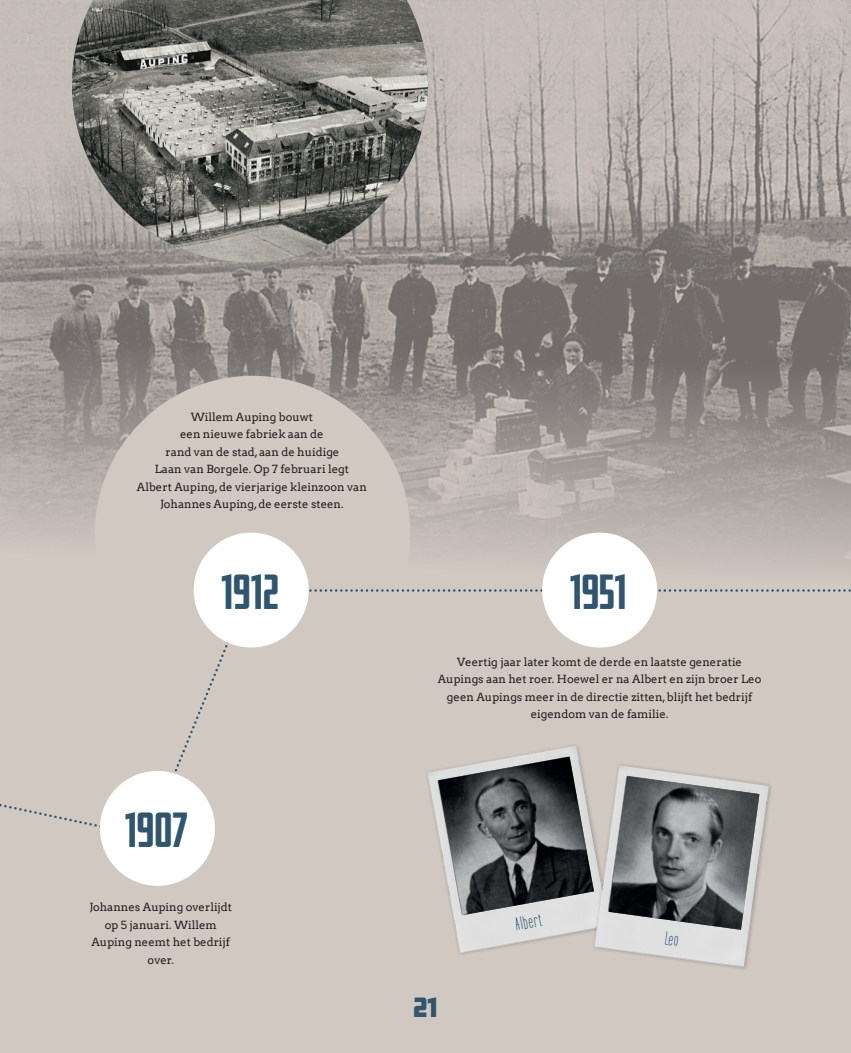
<style>
.page{position:relative;width:851px;height:1053px;background:#fff}
.page>*{position:absolute;margin:0;border:0;box-sizing:border-box;transform-origin:0 0}
.t1{font:900 43.12px "Fresno";color:#30556d}
.t2{font:900 24.25px "Amboy";color:#30556d}
.t3{font:700 18.62px "Montana";color:#30556d}
.t4{font:11.25px/17.5px "Arvo";color:#231f20;text-align:center}
</style>
<div class="page">
<div style="left:0;top:0;width:850px;height:1052px;background:#d1c8c2"></div>
<img style="left:0;top:0;width:850px;height:582px">
<div style="left:95px;top:376px;width:315px;height:315px;background:#d1c8c2;border-radius:50%"></div>
<img style="left:72px;top:0;width:356px;height:262px">
<img style="left:458px;top:946px;width:50px;height:9px">
<img style="left:594px;top:946px;width:156px;height:23px">
<div style="left:194px;top:532px;width:114px;height:115px;background:#fff;border-radius:50%"></div>
<div style="left:542px;top:532px;width:115px;height:115px;background:#fff;border-radius:50%"></div>
<svg style="left:0;top:589px;width:851px;height:357px"></svg>
<p class="t4" style="left:137px;top:408px;width:231px">Willem Auping bouwt<br>een nieuwe fabriek aan de<br>rand van de stad, aan de huidige<br>Laan van Borgele. Op 7 februari legt<br>Albert Auping, de vierjarige kleinzoon van<br>Johannes Auping, de eerste steen.</p>
<h1 class="t1" style="left:221px;top:567px;width:59px">1912</h1>
<h1 class="t1" style="left:125px;top:805px;width:64px">1907</h1>
<p class="t4" style="left:89px;top:898px;width:144px">Johannes Auping overlijdt op 5 januari. Willem<br>Auping neemt het bedrijf over.</p>
<h1 class="t1" style="left:569px;top:567px;width:59px">1951</h1>
<p class="t4" style="left:437px;top:653px;width:325px">Veertig jaar later komt de derde en laatste generatie Aupings aan het roer. Hoewel er na Albert en zijn broer Leo geen Aupings meer in de directie zitten, blijft het bedrijf eigendom van de familie.</p>
<h2 class="t2" style="left:413px;top:993px;width:26px">21</h2>
<h3 class="t3" style="left:514px;top:913px;width:29px;rotate:-10deg">Albert</h3>
</div>
